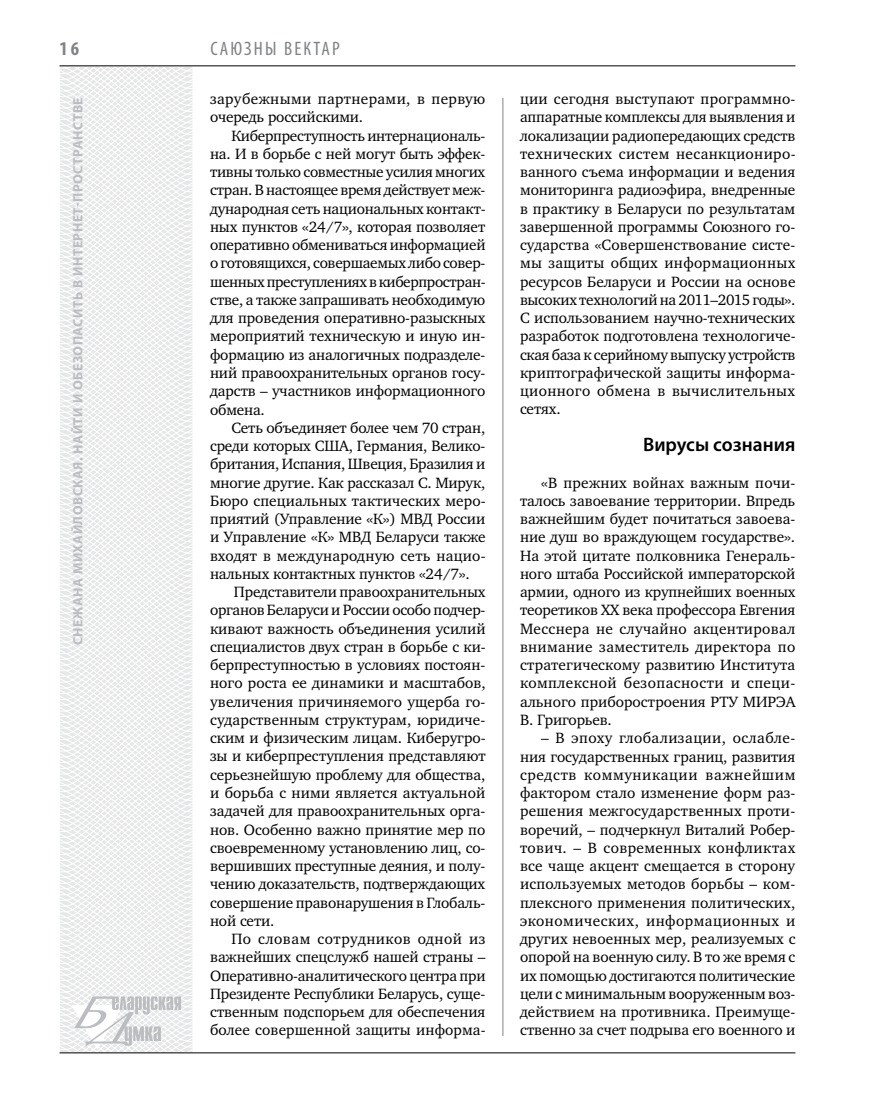
<style>
.page{position:relative;width:872px;height:1106px;background:#fff}
.page>*{position:absolute;margin:0;border:0;box-sizing:border-box;transform-origin:0 0}
.t1{font:600 19.5px "Myriad Pro";color:#000}
.t2{font:condensed 19.5px "Myriad Pro";letter-spacing:.11em;color:#808285}
.t3{font:700 condensed 19.5px "Myriad Pro";color:#808285}
.t4{font:15.3px/18.3px "Charter C";color:#000;text-align:justify}
.t5{font:15.3px/18.3px "Charter C";letter-spacing:.02em;color:#000}
.t6{font:700 13.5px "Myriad Pro";letter-spacing:.04em;color:#bcbdc0}
</style>
<div class="page">
<svg style="left:59px;top:65px;width:192px;height:989px"></svg>
<hr style="left:502px;top:98px;width:1px;height:938px;background:#808285">
<hr style="left:60px;top:1052px;width:735px;height:1px;background:#000">
<svg style="left:71px;top:996px;width:110px;height:53px"></svg>
<hr style="left:60px;top:65px;width:735px;height:1px;background:#000">
<p class="t3" style="left:60px;top:37px;width:21px">16</p>
<p class="t6" style="left:69px;top:645px;width:549px;rotate:-90deg">Снежана МИХАЙЛОВСКАЯ. Найти и обезопасить в интернет-пространстве</p>
<p class="t2" style="left:210px;top:37px;width:131px">Саюзны вектар</p>
<p class="t5" style="left:210px;top:90px;width:277px">зарубежными партнерами, в первую очередь российскими.</p>
<p class="t4" style="left:210px;top:126px;width:277px;text-indent:21px">Киберпреступность интернациональ&shy;на. И в борьбе с ней могут быть эффек&shy;тивны только совместные усилия многих стран. В настоящее время действует меж&shy;дународная сеть национальных контакт&shy;ных пунктов «24/7», которая позволяет оперативно обмениваться информацией о готовящихся, совершаемых либо совер&shy;шенных преступлениях в киберпростран&shy;стве, а также запрашивать необходимую для проведения оперативно-разыскных мероприятий техническую и иную ин&shy;формацию из аналогичных подразделе&shy;ний правоохранительных органов госу&shy;дарств – участников информационного обмена.</p>
<p class="t4" style="left:210px;top:418px;width:277px;text-indent:21px">Сеть объединяет более чем 70 стран, среди которых США, Германия, Велико&shy;британия, Испания, Швеция, Бразилия и многие другие. Как рассказал С. Мирук, Бюро специальных тактических меро&shy;приятий (Управление «К») МВД России и Управление «К» МВД Беларуси также входят в международную сеть нацио&shy;нальных контактных пунктов «24/7».</p>
<p class="t4" style="left:210px;top:583px;width:277px;text-indent:24px">Представители правоохранительных органов Беларуси и России особо подчер&shy;кивают важность объединения усилий специалистов двух стран в борьбе с ки&shy;берпреступностью в условиях постоян&shy;ного роста ее динамики и масштабов, увеличения причиняемого ущерба го&shy;сударственным структурам, юридиче&shy;ским и физическим лицам. Киберугро&shy;зы и киберпреступления представляют серьезнейшую проблему для общества, и борьба с ними является актуальной задачей для правоохранительных орга&shy;нов. Особенно важно принятие мер по своевременному установлению лиц, со&shy;вершивших преступные деяния, и полу&shy;чению доказательств, подтверждающих совершение правонарушения в Глобаль&shy;ной сети.</p>
<p class="t4" style="left:210px;top:930px;width:277px;text-indent:21px">По словам сотрудников одной из важнейших спецслужб нашей страны – Оперативно-аналитического центра при Президенте Республики Беларусь, суще&shy;ственным подспорьем для обеспечения более совершенной защиты информа-</p>
<p class="t4" style="left:520px;top:90px;width:277px">ции сегодня выступают программно&shy;аппаратные комплексы для выявления и локализации радиопередающих средств технических систем несанкциониро&shy;ванного съема информации и ведения мониторинга радиоэфира, внедренные в практику в Беларуси по результатам завершенной программы Союзного го&shy;сударства «Совершенствование систе&shy;мы защиты общих информационных ресурсов Беларуси и России на основе высоких технологий на 2011–2015 годы».<br>С использованием научно-технических разработок подготовлена технологиче&shy;ская база к серийному выпуску устройств криптографической защиты информа&shy;ционного обмена в вычислительных сетях.</p>
<p class="t1" style="left:643px;top:432px;width:154px">Вирусы сознания</p>
<p class="t4" style="left:520px;top:473px;width:277px;text-indent:21px">«В прежних войнах важным почи&shy;талось завоевание территории. Впредь важнейшим будет почитаться завоева&shy;ние душ во враждующем государстве».<br>На этой цитате полковника Генераль&shy;ного штаба Российской императорской армии, одного из крупнейших военных теоретиков ХХ века профессора Евгения Месснера не случайно акцентировал внимание заместитель директора по стратегическому развитию Института комплексной безопасности и специ&shy;ального приборостроения РТУ МИРЭА В. Григорьев.</p>
<p class="t4" style="left:520px;top:729px;width:277px;text-indent:21px">– В эпоху глобализации, ослабле&shy;ния государственных границ, развития средств коммуникации важнейшим фактором стало изменение форм раз&shy;решения межгосударственных проти&shy;воречий, – подчеркнул Виталий Робер&shy;тович. – В современных конфликтах все чаще акцент смещается в сторону используемых методов борьбы – ком&shy;плексного применения политических, экономических, информационных и других невоенных мер, реализуемых с опорой на военную силу. В то же время с их помощью достигаются политические цели с минимальным вооруженным воз&shy;действием на противника. Преимуще&shy;ственно за счет подрыва его военного и</p>
</div>
